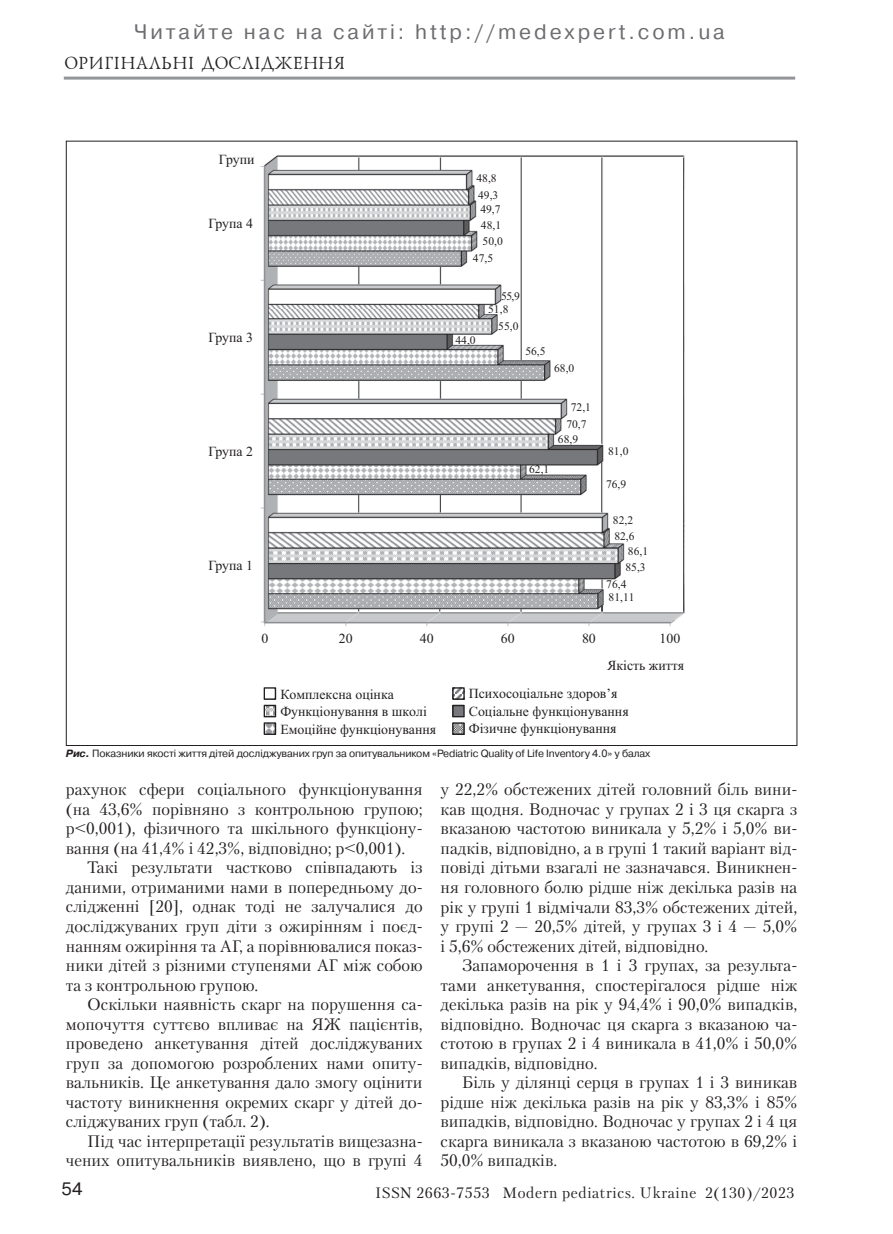
<style>
.page{position:relative;width:893px;height:1234px;background:#fff}
.page>*{position:absolute;margin:0;border:0;box-sizing:border-box;transform-origin:0 0}
.t1{font:21px "Pragmatica C";letter-spacing:.14em;color:#6c6d70}
.t2{font:18px "Lazurski Cyrillic";letter-spacing:.04em;color:#231f20}
.t3{font:18px "Pragmatica C";color:#231f20}
.t4{font:16.5px/19.5px "Petersburg";color:#231f20;text-align:justify}
.t5{font:15px "Petersburg";letter-spacing:.04em;color:#231f20}
.t6{font:13.95px "Times New Roman";color:#231f20}
.t7{font:11.55px "Times New Roman";color:#231f20}
.t8{font:10.5px "Pragmatica";letter-spacing:-.01em;color:#231f20}
.s1{font-weight:700;font-style:italic}
</style>
<div class="page">
<hr style="left:64px;top:77px;width:731px;height:3px;background:#939598">
<img style="left:262px;top:155px;width:423px;height:469px">
<svg style="left:261px;top:621px;width:5px;height:5px"></svg>
<svg style="left:264px;top:687px;width:12px;height:47px"></svg>
<svg style="left:452px;top:687px;width:13px;height:47px"></svg>
<svg style="left:359px;top:157px;width:1px;height:13px"></svg>
<svg style="left:359px;top:267px;width:1px;height:17px"></svg>
<svg style="left:359px;top:381px;width:1px;height:17px"></svg>
<svg style="left:440px;top:157px;width:1px;height:13px"></svg>
<svg style="left:440px;top:267px;width:1px;height:17px"></svg>
<svg style="left:440px;top:381px;width:1px;height:17px"></svg>
<svg style="left:440px;top:495px;width:1px;height:17px"></svg>
<hr style="left:521px;top:157px;width:1px;height:203px;background:#424344">
<svg style="left:521px;top:381px;width:1px;height:17px"></svg>
<svg style="left:521px;top:495px;width:1px;height:17px"></svg>
<hr style="left:601px;top:157px;width:1px;height:286px;background:#424344">
<hr style="left:683px;top:157px;width:1px;height:453px;background:#424344">
<hr style="left:601px;top:461px;width:1px;height:51px;background:#424344">
<svg style="left:358px;top:495px;width:1px;height:17px"></svg>
<p class="t1" style="left:134px;top:20px;width:592px">Читайте нас на сайті: http://medexpert.com.ua</p>
<p class="t2" style="left:64px;top:54px;width:282px">ОРИГІНАЛЬНІ ДОСЛІДЖЕННЯ</p>
<p class="t6" style="left:219px;top:154px;width:37px">Групи</p>
<p class="t7" style="left:476px;top:174px;width:22px">48,8</p>
<p class="t7" style="left:478px;top:191px;width:22px">49,3</p>
<p class="t7" style="left:480px;top:205px;width:22px">49,7</p>
<p class="t6" style="left:208px;top:218px;width:46px">Група 4</p>
<p class="t7" style="left:481px;top:220px;width:22px">48,1</p>
<p class="t7" style="left:483px;top:237px;width:22px">50,0</p>
<p class="t7" style="left:473px;top:254px;width:22px">47,5</p>
<p class="t7" style="left:501px;top:292px;width:20px">55,9</p>
<p class="t7" style="left:488px;top:305px;width:22px">51,8</p>
<p class="t6" style="left:208px;top:332px;width:46px">Група 3</p>
<p class="t7" style="left:455px;top:336px;width:22px">44,0</p>
<p class="t7" style="left:498px;top:321px;width:22px">55,0</p>
<p class="t7" style="left:525px;top:347px;width:22px">56,5</p>
<p class="t7" style="left:554px;top:363px;width:22px">68,0</p>
<p class="t7" style="left:571px;top:402px;width:22px">72,1</p>
<p class="t7" style="left:566px;top:420px;width:22px">70,7</p>
<p class="t7" style="left:558px;top:434px;width:22px">68,9</p>
<p class="t6" style="left:208px;top:446px;width:46px">Група 2</p>
<p class="t7" style="left:608px;top:447px;width:22px">81,0</p>
<p class="t7" style="left:529px;top:465px;width:22px">62,1</p>
<p class="t7" style="left:606px;top:480px;width:22px">76,9</p>
<p class="t7" style="left:613px;top:515px;width:22px">82,2</p>
<p class="t7" style="left:614px;top:532px;width:22px">82,6</p>
<p class="t7" style="left:628px;top:547px;width:22px">86,1</p>
<p class="t6" style="left:208px;top:560px;width:46px">Група 1</p>
<p class="t7" style="left:625px;top:563px;width:22px">85,3</p>
<p class="t7" style="left:606px;top:580px;width:22px">76,4</p>
<p class="t7" style="left:608px;top:592px;width:28px">81,11</p>
<p class="t6" style="left:261px;top:632px;width:8px">0</p>
<p class="t6" style="left:339px;top:632px;width:15px">20</p>
<p class="t6" style="left:420px;top:632px;width:15px">40</p>
<p class="t6" style="left:501px;top:632px;width:15px">60</p>
<p class="t6" style="left:582px;top:632px;width:15px">80</p>
<p class="t6" style="left:660px;top:632px;width:22px">100</p>
<p class="t6" style="left:607px;top:660px;width:78px">Якість життя</p>
<p class="t6" style="left:280px;top:688px;width:115px">Комплексна оцінка</p>
<p class="t6" style="left:469px;top:688px;width:150px">Психосоціальне здоров’я</p>
<p class="t6" style="left:280px;top:706px;width:148px">Функціонування в школі</p>
<p class="t6" style="left:469px;top:706px;width:161px">Соціальне функціонування</p>
<p class="t6" style="left:280px;top:723px;width:157px">Емоційне функціонування</p>
<p class="t6" style="left:469px;top:723px;width:149px">Фізичне функціонування</p>
<p class="t8" style="left:66px;top:747px;width:586px"><span class="s1">Рис.</span> Показники якості життя дітей досліджуваних груп за опитувальником «Pediatric Quality of Life Inventory 4.0» у балах</p>
<p class="t4" style="left:66px;top:779px;width:358px">рахунок сфери соціального функціонування (на 43,6% порівняно з контрольною групою; p&lt;0,001), фізичного та шкільного функціону&shy;вання (на 41,4% і 42,3%, відповідно; p&lt;0,001).</p>
<p class="t4" style="left:66px;top:857px;width:358px;text-indent:21px">Такі результати частково співпадають із даними, отриманими нами в попередньому до&shy;слідженні [20], однак тоді не залучалися до досліджуваних груп діти з ожирінням і поєд&shy;нанням ожиріння та АГ, а порівнювалися показ&shy;ники дітей з різними ступенями АГ між собою та з контрольною групою.</p>
<p class="t4" style="left:66px;top:994px;width:358px;text-indent:21px">Оскільки наявність скарг на порушення са&shy;мопочуття суттєво впливає на ЯЖ пацієнтів, проведено анкетування дітей досліджуваних груп за допомогою розроблених нами опиту&shy;вальників. Це анкетування дало змогу оцінити частоту виникнення окремих скарг у дітей до&shy;сліджуваних груп (табл. 2).</p>
<p class="t4" style="left:66px;top:1130px;width:358px;text-align:right">Під час інтерпретації результатів вищезазна&shy;чених опитувальників виявлено, що в групі 4</p>
<p class="t4" style="left:441px;top:779px;width:358px">у 22,2% обстежених дітей головний біль вини&shy;кав щодня. Водночас у групах 2 і 3 ця скарга з вказаною частотою виникала у 5,2% і 5,0% ви&shy;падків, відповідно, а в групі 1 такий варіант від&shy;повіді дітьми взагалі не зазначався. Виникнен&shy;ня головного болю рідше ніж декілька разів на рік у групі 1 відмічали 83,3% обстежених дітей, у групі 2 — 20,5% дітей, у групах 3 і 4 — 5,0% і 5,6% обстежених дітей, відповідно.</p>
<p class="t4" style="left:441px;top:955px;width:358px;text-indent:21px">Запаморочення в 1 і 3 групах, за результа&shy;тами анкетування, спостерігалося рідше ніж декілька разів на рік у 94,4% і 90,0% випадків, відповідно. Водночас ця скарга з вказаною ча&shy;стотою в групах 2 і 4 виникала в 41,0% і 50,0% випадків, відповідно.</p>
<p class="t4" style="left:441px;top:1072px;width:358px;text-indent:21px">Біль у ділянці серця в групах 1 і 3 виникав рідше ніж декілька разів на рік у 83,3% і 85% випадків, відповідно. Водночас у групах 2 і 4 ця скарга виникала з вказаною частотою в 69,2% і 50,0% випадків.</p>
<p class="t3" style="left:62px;top:1178px;width:22px">54</p>
<p class="t5" style="left:375px;top:1182px;width:421px">ISSN 2663-7553 Modern pediatrics. Ukraine 2(130)/2023</p>
</div>
